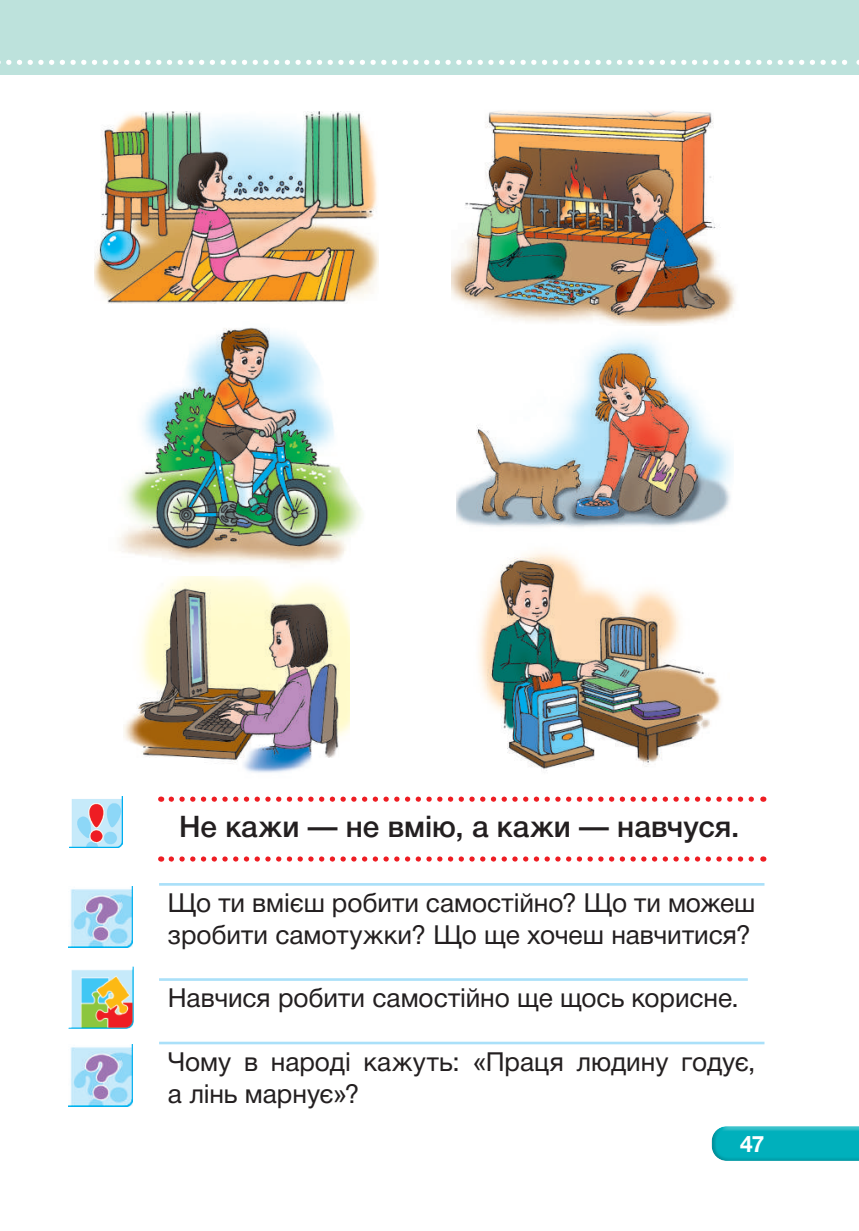
<style>
.page{position:relative;width:859px;height:1231px;background:#fff}
.page>*{position:absolute;margin:0;border:0;box-sizing:border-box;transform-origin:0 0}
.t1{font:500 29.75px "Helvetica Neue Cyr";color:#231f20}
.t2{font:26.25px/31.5px "Helvetica Neue Cyr";letter-spacing:-.005em;color:#231f20}
.t3{font:700 22.75px "Helvetica Neue Cyr";color:#fff}
.s1{font-family:"Arial"}
</style>
<div class="page">
<div style="left:0;top:0;width:858px;height:74px;background:#bde2dc"></div>
<div style="left:711px;top:1123px;width:147px;height:39px;background:#ee1d23;opacity:.2"></div>
<svg style="left:0;top:60px;width:859px;height:5px"></svg>
<svg style="left:171px;top:796px;width:592px;height:5px"></svg>
<svg style="left:171px;top:856px;width:592px;height:5px"></svg>
<img style="left:69px;top:886px;width:64px;height:61px">
<hr style="left:159px;top:883px;width:605px;height:2px;background:#aae0f9">
<img style="left:69px;top:966px;width:64px;height:62px">
<hr style="left:159px;top:978px;width:588px;height:2px;background:#aae0f9">
<img style="left:70px;top:1044px;width:63px;height:61px">
<hr style="left:159px;top:1041px;width:605px;height:3px;background:#aae0f9">
<img style="left:69px;top:796px;width:54px;height:51px">
<img style="left:123px;top:576px;width:226px;height:197px">
<img style="left:478px;top:551px;width:243px;height:220px">
<img style="left:456px;top:337px;width:277px;height:191px">
<img style="left:119px;top:327px;width:245px;height:237px">
<img style="left:95px;top:111px;width:283px;height:192px">
<img style="left:451px;top:111px;width:285px;height:214px">
<p class="t1" style="left:179px;top:809px;width:561px">Не кажи — не вмію, а кажи — навчуся.</p>
<p class="t2" style="left:168px;top:887px;width:588px">Що ти вмієш робити самостійно? Що ти можеш зробити самотужки? Що ще хочеш навчитися?</p>
<p class="t2" style="left:168px;top:982px;width:572px">Навчися робити самостійно ще щось корисне.</p>
<p class="t2" style="left:168px;top:1046px;width:589px">Чому в народі кажуть: <span class="s1">«</span>Праця людину годує, а лінь марнує<span class="s1">»</span>?</p>
<p class="t3" style="left:739px;top:1130px;width:26px">47</p>
</div>
